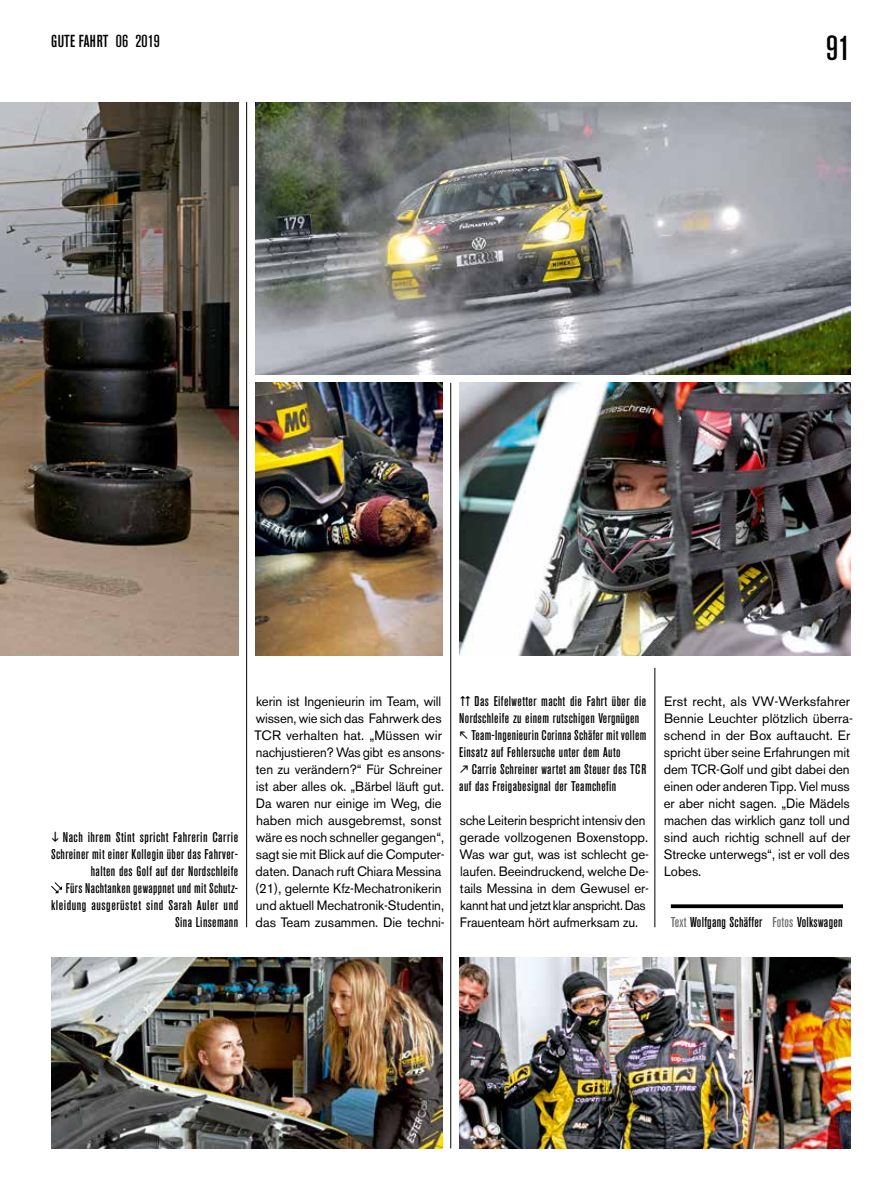
<style>
.page{position:relative;width:893px;height:1191px;background:#fff}
.page>*{position:absolute;margin:0;border:0;box-sizing:border-box;transform-origin:0 0}
.t1{font:500 condensed 34.5px "Akzidenz Grotesk BE";color:#000}
.t2{font:500 condensed 17.25px "Akzidenz Grotesk BE";color:#000}
.t3{font:500 condensed 14.25px "Akzidenz Grotesk BE";letter-spacing:.02em;color:#000}
.t4{font:500 condensed 13.95px/17px "Akzidenz Grotesk BE";letter-spacing:.03em;color:#000;text-align:right}
.t5{font:13.5px/17px "Akzidenz Grotesk BE";letter-spacing:-.005em;color:#000}
.t6{font:13.5px/17px "Akzidenz Grotesk BE";letter-spacing:-.005em;color:#000;scale:.96 1}
.s1{color:#6e6e6e}
</style>
<div class="page">
<img style="left:0;top:102px;width:238px;height:553px">
<svg style="left:671px;top:904px;width:172px;height:4px"></svg>
<hr style="left:246px;top:102px;width:1px;height:825px;background:#000">
<hr style="left:654px;top:668px;width:1px;height:259px;background:#000">
<hr style="left:450px;top:383px;width:1px;height:765px;background:#000">
<svg style="left:51px;top:882px;width:11px;height:11px"></svg>
<img style="left:459px;top:957px;width:391px;height:191px">
<img style="left:255px;top:102px;width:595px;height:272px">
<img style="left:255px;top:383px;width:187px;height:272px">
<img style="left:51px;top:957px;width:391px;height:191px">
<img style="left:459px;top:383px;width:391px;height:272px">
<p class="t2" style="left:51px;top:31px;width:110px">GUTE FAHRT 06 2019</p>
<h1 class="t1" style="left:826px;top:29px;width:26px">91</h1>
<p class="t4" style="left:51px;top:829px;width:189px">Nach ihrem Stint spricht Fahrerin Carrie Schreiner mit einer Kollegin über das Fahrver&shy;halten des Golf auf der Nordschleife<br>Fürs Nachtanken gewappnet und mit Schutz&shy;kleidung ausgerüstet sind Sarah Auler und Sina Linsemann</p>
<p class="t5" style="left:255px;top:693px;width:192px">kerin ist Ingenieurin im Team, will wissen, wie sich das Fahrwerk des TCR verhalten hat. „Müssen wir nachjustieren? Was gibt es ansons&shy;ten zu verändern?“ Für Schreiner ist aber alles ok. „Bärbel läuft gut.<br>Da waren nur einige im Weg, die haben mich ausgebremst, sonst wäre es noch schneller gegangen“, sagt sie mit Blick auf die Computer&shy;daten. Danach ruft Chiara Messina (21), gelernte Kfz-Mechatronikerin und aktuell Mechatronik-Studentin, das Team zusammen. Die techni-</p>
<p class="t4" style="left:475px;top:693px;width:173px">Das Eifelwetter macht die Fahrt über die</p>
<p class="t4" style="left:459px;top:710px;width:182px">Nordschleife zu einem rutschigen Vergnügen</p>
<p class="t4" style="left:471px;top:727px;width:176px">Team-Ingenieurin Corinna Schäfer mit vollem</p>
<p class="t4" style="left:459px;top:744px;width:163px">Einsatz auf Fehlersuche unter dem Auto</p>
<p class="t4" style="left:472px;top:761px;width:176px">Carrie Schreiner wartet am Steuer des TCR</p>
<p class="t4" style="left:459px;top:778px;width:159px">auf das Freigabesignal der Teamchefin</p>
<p class="t6" style="left:460px;top:812px;width:199px">sche Leiterin bespricht intensiv den gerade vollzogenen Boxenstopp.<br>Was war gut, was ist schlecht ge&shy;laufen. Beeindruckend, welche De&shy;tails Messina in dem Gewusel er&shy;kannt hat und jetzt klar anspricht. Das Frauenteam hört aufmerksam zu.</p>
<p class="t5" style="left:664px;top:693px;width:191px">Erst recht, als VW-Werksfahrer<br>Bennie Leuchter plötzlich überra&shy;schend in der Box auftaucht. Er spricht über seine Erfahrungen mit dem TCR-Golf und gibt dabei den einen oder anderen Tipp. Viel muss er aber nicht sagen. „Die Mädels machen das wirklich ganz toll und sind auch richtig schnell auf der<br>Strecke unterwegs“, ist er voll des<br>Lobes.</p>
<p class="t3" style="left:671px;top:914px;width:173px"><span class="s1">Text</span> Wolfgang Schäffer <span class="s1">Fotos</span> Volkswagen</p>
</div>
